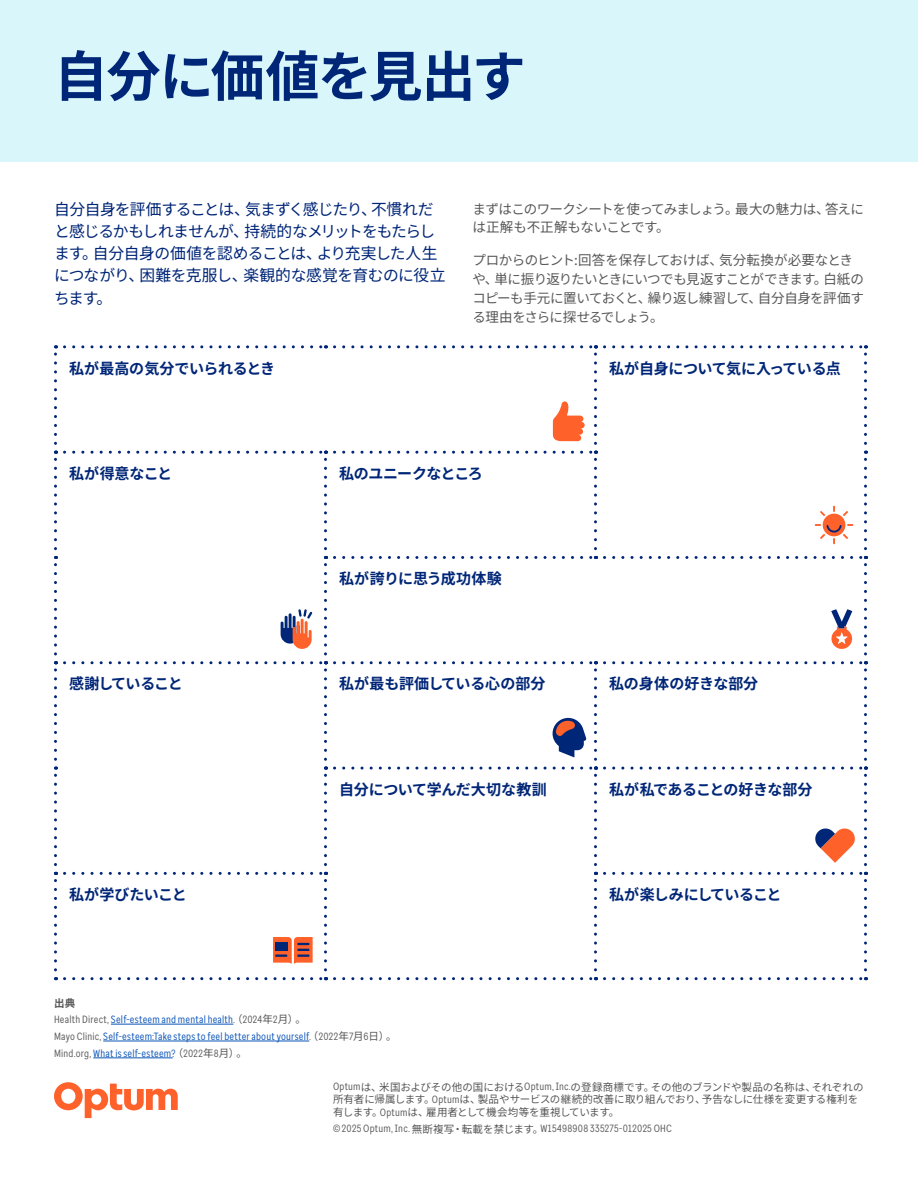
<style>
.page{position:relative;width:918px;height:1188px;background:#fff}
.page>*{position:absolute;margin:0;border:0;box-sizing:border-box;transform-origin:0 0}
.Headline{font:700 54px "Noto Sans JP";letter-spacing:-.03em;color:#002677}
.Body{font:15.75px/22px "Noto Sans JP";letter-spacing:-.04em;color:#002677}
.Subhead{font:700 15px "Noto Sans JP";letter-spacing:-.015em;color:#002677}
.Subhead-2{font:700 15px "Noto Sans JP";letter-spacing:-.045em;color:#002677}
.Subhead-3{font:700 15px "Noto Sans JP";letter-spacing:.01em;color:#002677}
.Subhead-4{font:700 15px "Noto Sans JP";letter-spacing:-.05em;color:#002677}
.Body-2{font:13.5px/18.9px "Noto Sans JP";letter-spacing:-.04em;color:#5a5a5a}
.Body-3{font:10.5px "Enterprise Sans Cond";letter-spacing:.02em;color:#0c55b8}
.t1{font:10.5px/12.6px "Noto Sans JP";letter-spacing:-.005em;color:#5a5a5a}
.t2{font:10.5px "Enterprise Sans Cond";letter-spacing:.025em;color:#5a5a5a}
.Body-4{font:700 10.5px "Noto Sans JP";color:#5a5a5a}
.s1{color:#5a5a5a}
.s2{font-family:"Noto Sans JP";color:#5a5a5a}
.s3{font-family:"Enterprise Sans Cond"}
.s4{font-family:"Noto Sans JP"}
</style>
<div class="page">
<div style="left:0;top:0;width:918px;height:162px;background:#d9f6fa"></div>
<svg style="left:54px;top:345px;width:3px;height:98px"></svg>
<svg style="left:64px;top:345px;width:263px;height:3px"></svg>
<svg style="left:604px;top:345px;width:263px;height:98px"></svg>
<svg style="left:54px;top:451px;width:3px;height:98px"></svg>
<svg style="left:64px;top:451px;width:263px;height:98px"></svg>
<svg style="left:334px;top:451px;width:263px;height:98px"></svg>
<svg style="left:864px;top:451px;width:3px;height:98px"></svg>
<svg style="left:54px;top:556px;width:3px;height:98px"></svg>
<svg style="left:324px;top:556px;width:3px;height:98px"></svg>
<svg style="left:334px;top:556px;width:263px;height:3px"></svg>
<svg style="left:54px;top:661px;width:3px;height:98px"></svg>
<svg style="left:64px;top:661px;width:263px;height:98px"></svg>
<svg style="left:604px;top:661px;width:263px;height:98px"></svg>
<svg style="left:54px;top:767px;width:3px;height:98px"></svg>
<svg style="left:324px;top:767px;width:3px;height:98px"></svg>
<svg style="left:334px;top:767px;width:263px;height:98px"></svg>
<svg style="left:54px;top:872px;width:3px;height:98px"></svg>
<svg style="left:594px;top:872px;width:3px;height:98px"></svg>
<svg style="left:604px;top:872px;width:263px;height:98px"></svg>
<svg style="left:64px;top:977px;width:263px;height:3px"></svg>
<svg style="left:334px;top:977px;width:263px;height:3px"></svg>
<svg style="left:604px;top:977px;width:263px;height:3px"></svg>
<svg style="left:604px;top:556px;width:263px;height:98px"></svg>
<svg style="left:64px;top:872px;width:263px;height:98px"></svg>
<div style="left:275px;top:943px;width:13px;height:8px;background:#002677"></div>
<svg style="left:334px;top:345px;width:263px;height:98px"></svg>
<svg style="left:334px;top:661px;width:263px;height:98px"></svg>
<div style="left:823px;top:514px;width:22px;height:22px;background:#ff612b;border-radius:50%"></div>
<svg style="left:833px;top:505px;width:2px;height:7px"></svg>
<svg style="left:820px;top:511px;width:5px;height:5px"></svg>
<svg style="left:843px;top:511px;width:5px;height:5px"></svg>
<svg style="left:815px;top:524px;width:39px;height:20px"></svg>
<svg style="left:281px;top:609px;width:31px;height:40px"></svg>
<svg style="left:604px;top:767px;width:263px;height:98px"></svg>
<hr style="left:111px;top:1024px;width:122px;height:1px;background:#0c55b8">
<hr style="left:103px;top:1041px;width:206px;height:1px;background:#0c55b8">
<hr style="left:93px;top:1058px;width:80px;height:1px;background:#0c55b8">
<svg style="left:54px;top:1082px;width:124px;height:36px"></svg>
<p class="Headline" style="left:54px;top:46px;width:473px">自分に価値を見出す</p>
<p class="Body" style="left:54px;top:199px;width:393px">自分自身を評価することは、気まずく感じたり、不慣れだと感じるかもしれませんが、持続的なメリットをもたらします。自分自身の価値を認めることは、より充実した人生につながり、困難を克服し、楽観的な感覚を育むのに役立ちます。</p>
<p class="Body-2" style="left:472px;top:199px;width:393px">まずはこのワークシートを使ってみましょう。最大の魅力は、答えには正解も不正解もないことです。</p>
<p class="Body-2" style="left:472px;top:251px;width:393px">プロからのヒント:回答を保存しておけば、気分転換が必要なときや、単に振り返りたいときにいつでも見返すことができます。白紙のコピーも手元に置いておくと、繰り返し練習して、自分自身を評価する理由をさらに探せるでしょう。</p>
<p class="Subhead" style="left:69px;top:360px;width:208px">私が最高の気分でいられるとき</p>
<p class="Subhead" style="left:609px;top:360px;width:233px">私が自身について気に入っている点</p>
<p class="Subhead" style="left:69px;top:465px;width:105px">私が得意なこと</p>
<p class="Subhead" style="left:339px;top:465px;width:145px">私のユニークなところ</p>
<p class="Subhead-3" style="left:339px;top:570px;width:164px">私が誇りに思う成功体験</p>
<p class="Subhead-4" style="left:69px;top:676px;width:115px">感謝していること</p>
<p class="Subhead" style="left:339px;top:676px;width:208px">私が最も評価している心の部分</p>
<p class="Subhead" style="left:609px;top:676px;width:151px">私の身体の好きな部分</p>
<p class="Subhead" style="left:339px;top:781px;width:209px">自分について学んだ大切な教訓</p>
<p class="Subhead" style="left:609px;top:781px;width:205px">私が私であることの好きな部分</p>
<p class="Subhead" style="left:69px;top:886px;width:119px">私が学びたいこと</p>
<p class="Subhead-2" style="left:609px;top:886px;width:174px">私が楽しみにしていること</p>
<p class="Body-4" style="left:54px;top:997px;width:23px">出典</p>
<p class="Body-3" style="left:54px;top:1013px;width:254px"><span class="s1">Health Direct,</span> Self-esteem and mental health<span class="s2">（</span><span class="s1">. 2024</span><span class="s2">年</span><span class="s1">2</span><span class="s2">月）。</span></p>
<p class="Body-3" style="left:54px;top:1030px;width:344px"><span class="s1">Mayo Clinic,</span> Self-esteem:Take steps to feel better about yourself<span class="s2">（</span><span class="s1">. 2022</span><span class="s2">年</span><span class="s1">7</span><span class="s2">月</span><span class="s1">6</span><span class="s2">日）。</span></p>
<p class="Body-3" style="left:54px;top:1046px;width:194px"><span class="s1">Mind.org,</span> What is self-esteem?<span class="s2">（</span><span class="s1">2022</span><span class="s2">年</span><span class="s1">8</span><span class="s2">月）。</span></p>
<p class="t1" style="left:333px;top:1081px;width:532px"><span class="s3">Optum</span>は、米国およびその他の国における<span class="s3">Optum, Inc.</span>の登録商標です。その他のブランドや製品の名称は、それぞれの所有者に帰属します。<span class="s3">Optum</span>は、製品やサービスの継続的改善に取り組んでおり、予告なしに仕様を変更する権利を有します。<span class="s3">Optum</span>は、雇用者として機会均等を重視しています。</p>
<p class="t2" style="left:333px;top:1122px;width:341px">© 2025 Optum, Inc. <span class="s4">無断複写・転載を禁じます。</span>W15498908 335275-012025 OHC</p>
</div>
